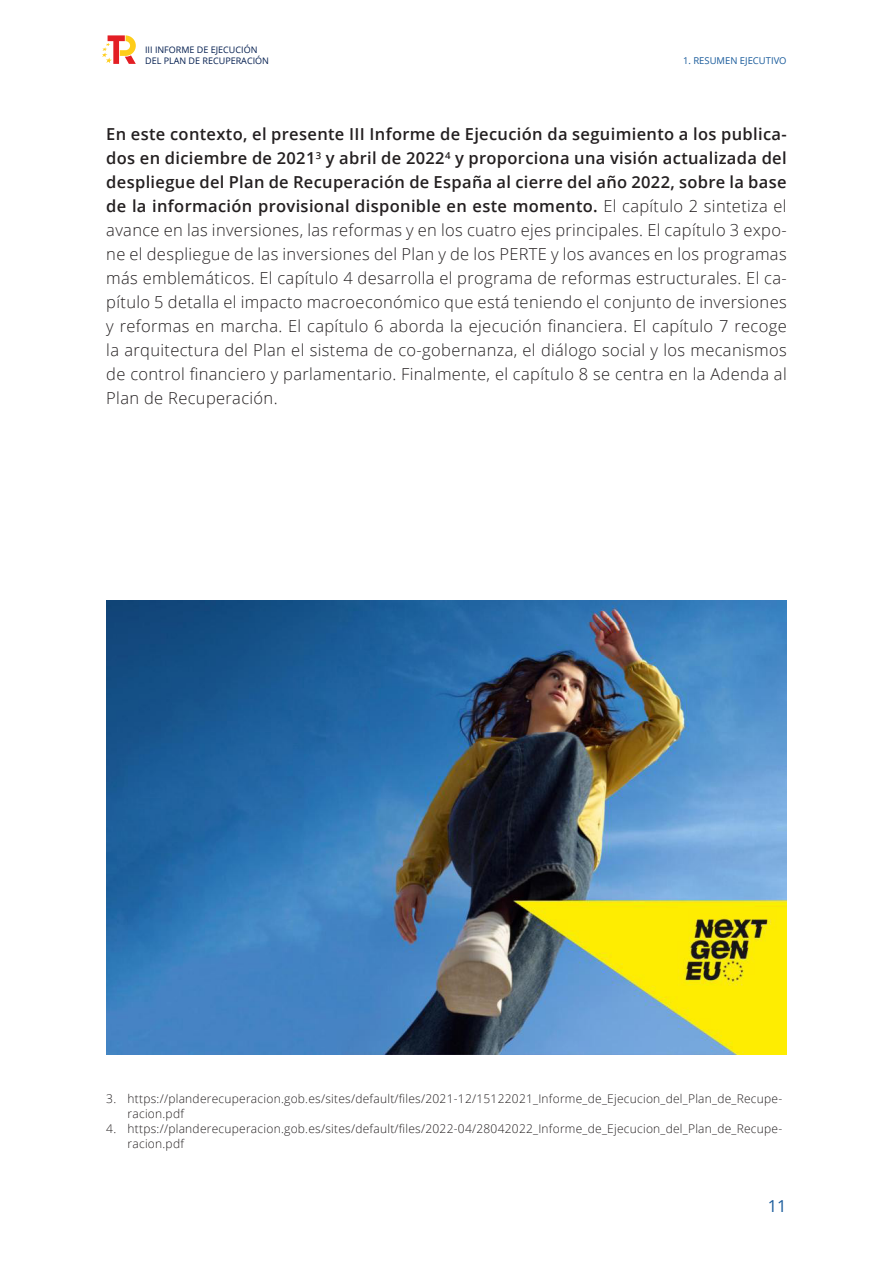
<style>
.page{position:relative;width:893px;height:1263px;background:#fff}
.page>*{position:absolute;margin:0;border:0;box-sizing:border-box;transform-origin:0 0}
.t1{font:300 16.5px/24px "Open Sans";letter-spacing:.02em;color:#231f20;text-align:justify}
.t2{font:16.5px "Open Sans";color:#195b9b}
.t3{font:300 12px/15px "Open Sans";letter-spacing:.02em;color:#231f20}
.t4{font:9.45px "Open Sans";color:#195b9b}
.t5{font:9px/10.5px "Open Sans";color:#001c4e}
.s1{font-weight:600}
</style>
<div class="page">
<svg style="left:102px;top:35px;width:34px;height:29px"></svg>
<img style="left:106px;top:601px;width:681px;height:453px">
<p class="t5" style="left:145px;top:45px;width:125px">III INFORME DE EJECUCIÓN<br>DEL PLAN DE RECUPERACIÓN</p>
<p class="t4" style="left:683px;top:54px;width:105px">1. RESUMEN EJECUTIVO</p>
<p class="t1" style="left:106px;top:122px;width:682px"><span class="s1">En este contexto, el presente III Informe de Ejecución da seguimiento a los publica&shy;dos en diciembre de 2021</span><sup>3</sup> <span class="s1">y abril de 2022</span><sup>4</sup> <span class="s1">y proporciona una visión actualizada del despliegue del Plan de Recuperación de España al cierre del año 2022, sobre la base de la información provisional disponible en este momento.</span> El capítulo 2 sintetiza el avance en las inversiones, las reformas y en los cuatro ejes principales. El capítulo 3 expo&shy;ne el despliegue de las inversiones del Plan y de los PERTE y los avances en los programas más emblemáticos. El capítulo 4 desarrolla el programa de reformas estructurales. El ca&shy;pítulo 5 detalla el impacto macroeconómico que está teniendo el conjunto de inversiones y reformas en marcha. El capítulo 6 aborda la ejecución financiera. El capítulo 7 recoge la arquitectura del Plan el sistema de co-gobernanza, el diálogo social y los mecanismos de control financiero y parlamentario. Finalmente, el capítulo 8 se centra en la Adenda al Plan de Recuperación.</p>
<p class="t3" style="left:128px;top:1091px;width:656px;text-indent:-21px">3. https://planderecuperacion.gob.es/sites/default/files/2021-12/15122021_Informe_de_Ejecucion_del_Plan_de_Recupe&shy;racion.pdf</p>
<p class="t3" style="left:128px;top:1121px;width:656px;text-indent:-21px">4. https://planderecuperacion.gob.es/sites/default/files/2022-04/28042022_Informe_de_Ejecucion_del_Plan_de_Recupe&shy;racion.pdf</p>
<p class="t2" style="left:768px;top:1194px;width:20px">11</p>
</div>
